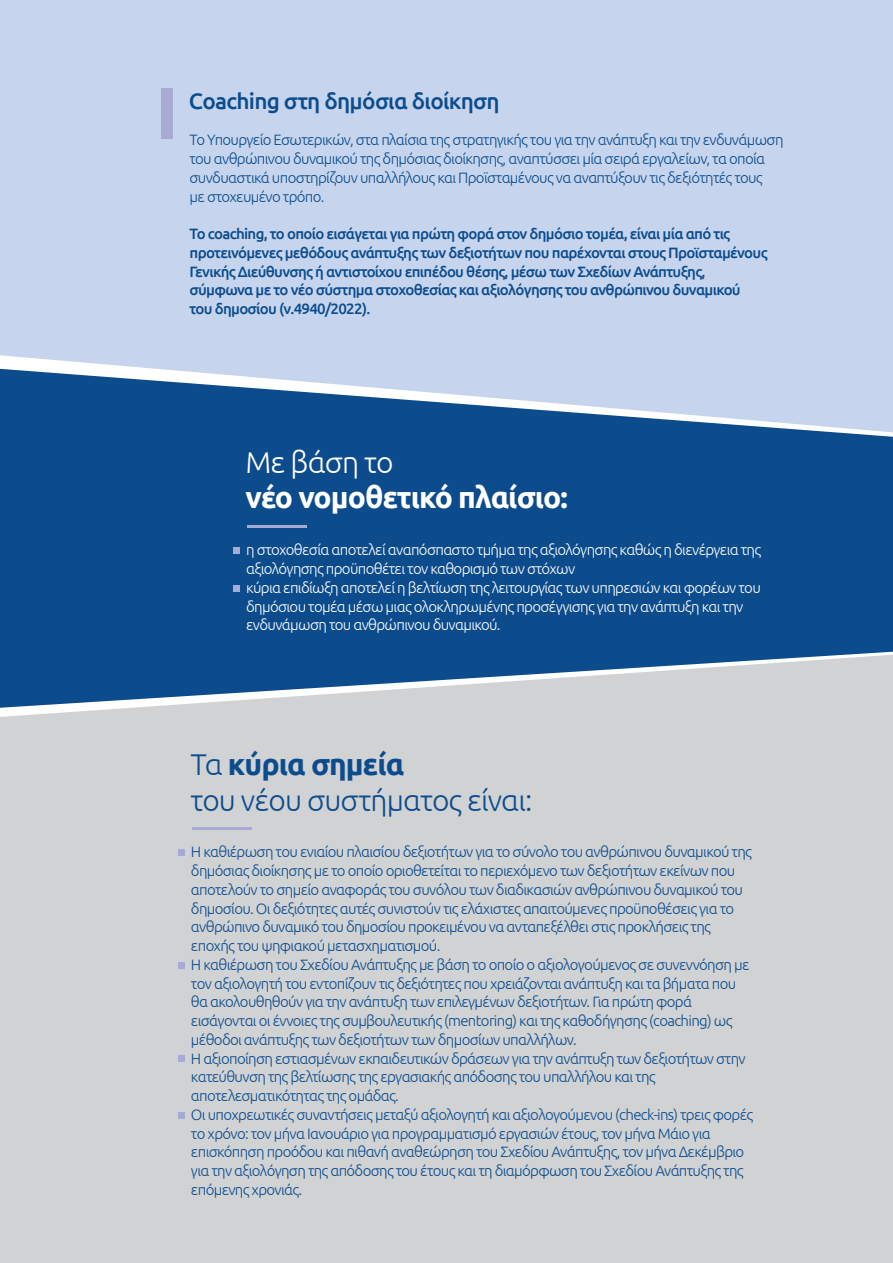
<style>
.page{position:relative;width:893px;height:1263px;background:#fff}
.page>*{position:absolute;margin:0;border:0;box-sizing:border-box;transform-origin:0 0}
.t1{font:300 30px/36px "Ubuntu";letter-spacing:-.03em;color:#0c4c8d}
.t2{font:700 30px "Ubuntu";letter-spacing:-.03em;color:#fff}
.t3{font:300 30px "Ubuntu";letter-spacing:-.03em;color:#fff}
.t4{font:500 22.5px "Ubuntu";letter-spacing:-.03em;color:#0c4c8d}
.t5{font:300 15px/18.8px "Ubuntu";letter-spacing:-.045em;color:#0c4c8d}
.t6{font:500 15px/18.8px "Ubuntu";letter-spacing:-.045em;color:#0c4c8d}
.t7{font:300 15px/18.8px "Ubuntu";letter-spacing:-.045em;color:#fff}
.s1{font-weight:700}
</style>
<div class="page">
<div style="left:0;top:0;width:893px;height:369px;background:#c6d5ed"></div>
<div style="left:0;top:708px;width:893px;height:555px;background:#d1d2d4"></div>
<svg style="left:0;top:369px;width:893px;height:339px;background:#30669d"></svg>
<div style="left:161px;top:88px;width:12px;height:51px;background:#a6aad4"></div>
<div style="left:233px;top:548px;width:7px;height:6px;background:#a6aad4"></div>
<div style="left:233px;top:586px;width:7px;height:6px;background:#a6aad4"></div>
<hr style="left:247px;top:525px;width:60px;height:2px;background:#a6aad4">
<div style="left:178px;top:849px;width:6px;height:7px;background:#a6aad4"></div>
<svg style="left:178px;top:962px;width:6px;height:6px"></svg>
<div style="left:178px;top:1055px;width:6px;height:7px;background:#a6aad4"></div>
<svg style="left:178px;top:1112px;width:6px;height:6px"></svg>
<hr style="left:192px;top:827px;width:59px;height:2px;background:#a6aad4">
<h2 class="t4" style="left:189px;top:87px;width:312px">Coaching στη δημόσια διοίκηση</h2>
<p class="t5" style="left:189px;top:130px;width:596px">Το Υπουργείο Εσωτερικών, στα πλαίσια της στρατηγικής του για την ανάπτυξη και την ενδυνάμωση του ανθρώπινου δυναμικού της δημόσιας διοίκησης, αναπτύσσει μία σειρά εργαλείων, τα οποία συνδυαστικά υποστηρίζουν υπαλλήλους και Προϊσταμένους να αναπτύξουν τις δεξιότητές τους<br>με στοχευμένο τρόπο.</p>
<p class="t6" style="left:189px;top:224px;width:579px">Το coaching, το οποίο εισάγεται για πρώτη φορά στον δημόσιο τομέα, είναι μία από τις προτεινόμενες μεθόδους ανάπτυξης των δεξιοτήτων που παρέχονται στους Προϊσταμένους Γενικής Διεύθυνσης ή αντιστοίχου επιπέδου θέσης, μέσω των Σχεδίων Ανάπτυξης, σύμφωνα με το νέο σύστημα στοχοθεσίας και αξιολόγησης του ανθρώπινου δυναμικού του δημοσίου (ν.4940/2022).</p>
<h1 class="t3" style="left:246px;top:444px;width:149px">Με βάση το</h1>
<h1 class="t2" style="left:246px;top:479px;width:324px">νέο νομοθετικό πλαίσιο:</h1>
<p class="t7" style="left:246px;top:540px;width:516px">η στοχοθεσία αποτελεί αναπόσπαστο τμήμα της αξιολόγησης καθώς η διενέργεια της αξιολόγησης προϋποθέτει τον καθορισμό των στόχων<br>κύρια επιδίωξη αποτελεί η βελτίωση της λειτουργίας των υπηρεσιών και φορέων του δημόσιου τομέα μέσω μιας ολοκληρωμένης προσέγγισης για την ανάπτυξη και την ενδυνάμωση του ανθρώπινου δυναμικού.</p>
<h1 class="t1" style="left:190px;top:745px;width:343px">Τα <span class="s1">κύρια σημεία<br></span>του νέου συστήματος είναι:</h1>
<p class="t5" style="left:191px;top:842px;width:564px">Η καθιέρωση του ενιαίου πλαισίου δεξιοτήτων για το σύνολο του ανθρώπινου δυναμικού της δημόσιας διοίκησης με το οποίο οριοθετείται το περιεχόμενο των δεξιοτήτων εκείνων που αποτελούν το σημείο αναφοράς του συνόλου των διαδικασιών ανθρώπινου δυναμικού του δημοσίου. Οι δεξιότητες αυτές συνιστούν τις ελάχιστες απαιτούμενες προϋποθέσεις για το ανθρώπινο δυναμικό του δημοσίου προκειμένου να ανταπεξέλθει στις προκλήσεις της εποχής του ψηφιακού μετασχηματισμού.<br>Η καθιέρωση του Σχεδίου Ανάπτυξης με βάση το οποίο ο αξιολογούμενος σε συνεννόηση με τον αξιολογητή του εντοπίζουν τις δεξιότητες που χρειάζονται ανάπτυξη και τα βήματα που θα ακολουθηθούν για την ανάπτυξη των επιλεγμένων δεξιοτήτων. Για πρώτη φορά εισάγονται οι έννοιες της συμβουλευτικής (mentoring) και της καθοδήγησης (coaching) ως μέθοδοι ανάπτυξης των δεξιοτήτων των δημοσίων υπαλλήλων.<br>Η αξιοποίηση εστιασμένων εκπαιδευτικών δράσεων για την ανάπτυξη των δεξιοτήτων στην κατεύθυνση της βελτίωσης της εργασιακής απόδοσης του υπαλλήλου και της αποτελεσματικότητας της ομάδας.<br>Οι υποχρεωτικές συναντήσεις μεταξύ αξιολογητή και αξιολογούμενου (check-ins) τρεις φορές το χρόνο: τον μήνα Ιανουάριο για προγραμματισμό εργασιών έτους, τον μήνα Μάιο για επισκόπηση προόδου και πιθανή αναθεώρηση του Σχεδίου Ανάπτυξης, τον μήνα Δεκέμβριο για την αξιολόγηση της απόδοσης του έτους και τη διαμόρφωση του Σχεδίου Ανάπτυξης της επόμενης χρονιάς.</p>
</div>
